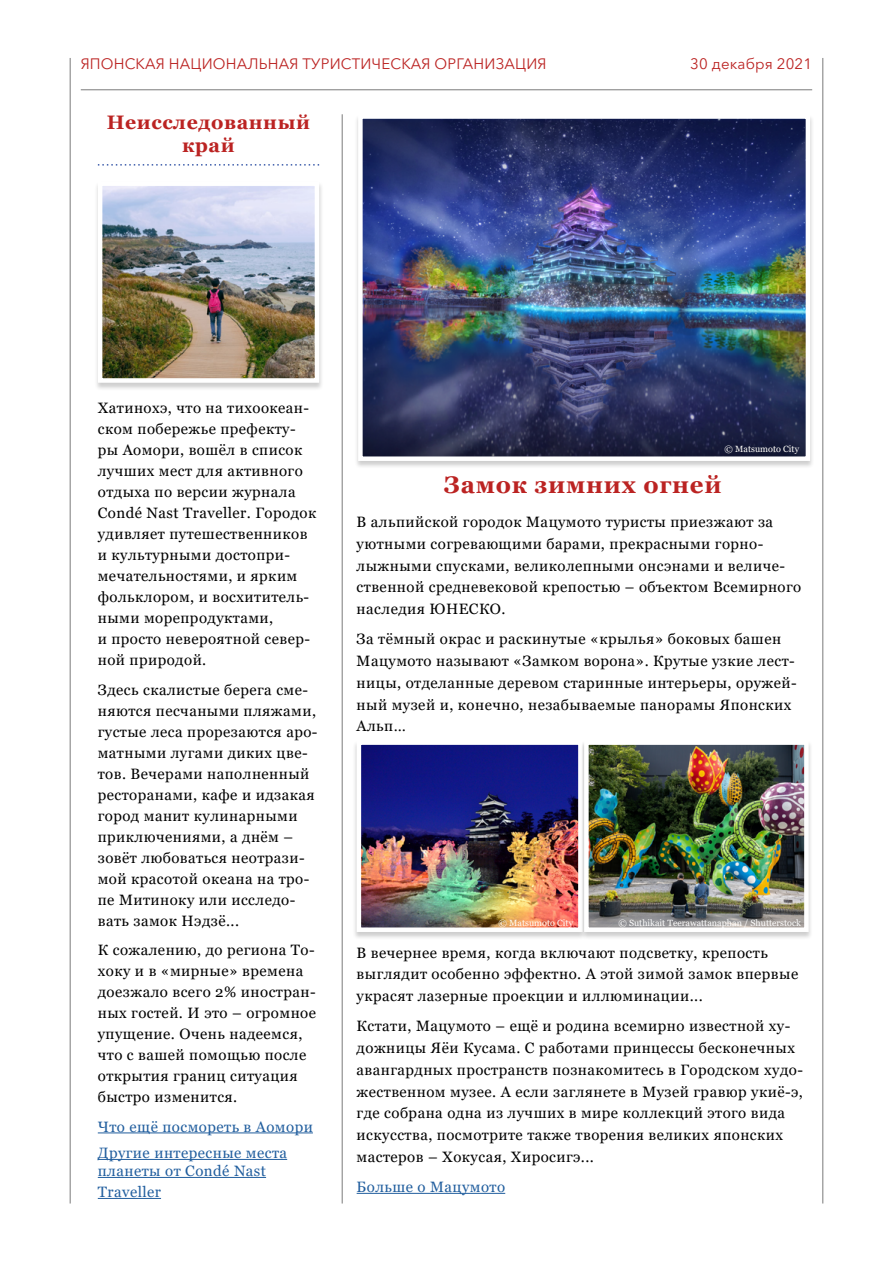
<style>
.page{position:relative;width:893px;height:1263px;background:#fff}
.page>*{position:absolute;margin:0;border:0;box-sizing:border-box;transform-origin:0 0}
.t1{font:700 24px "Georgia";letter-spacing:.03em;color:#bb2322}
.t2{font:700 19.5px/23.4px "Georgia";letter-spacing:.03em;color:#bb2322;text-align:center}
.t3{font:15px/21px "Georgia";letter-spacing:.03em;color:#000}
.t4{font:15px/26.5px "Georgia";letter-spacing:.03em;color:#215e9e}
.t5{font:15px "Avenir Next Cyr";letter-spacing:.01em;color:#bb2322}
.t6{font:9px "Georgia";color:#fff}
.t7{font:9px "Georgia";color:#fffef9}
</style>
<div class="page">
<hr style="left:81px;top:89px;width:731px;height:1px;background:#7a7a7a">
<hr style="left:70px;top:58px;width:1px;height:1145px;background:#7a7a7a">
<hr style="left:342px;top:114px;width:1px;height:1089px;background:#7a7a7a">
<hr style="left:822px;top:58px;width:1px;height:1145px;background:#7a7a7a">
<hr style="left:357px;top:1193px;width:148px;height:1px;background:#215e9e">
<div style="left:354px;top:115px;width:460px;height:354px;background:#000;opacity:.2"></div>
<img style="left:356px;top:115px;width:456px;height:348px">
<svg style="left:98px;top:164px;width:221px;height:2px"></svg>
<hr style="left:98px;top:1132px;width:215px;height:1px;background:#215e9e">
<hr style="left:98px;top:1159px;width:189px;height:1px;background:#215e9e">
<hr style="left:98px;top:1177px;width:168px;height:1px;background:#215e9e">
<hr style="left:98px;top:1198px;width:63px;height:1px;background:#215e9e">
<div style="left:94px;top:182px;width:230px;height:209px;background:#000;opacity:.2"></div>
<img style="left:96px;top:182px;width:225px;height:203px">
<div style="left:353px;top:741px;width:234px;height:199px;background:#000;opacity:.2"></div>
<img style="left:354px;top:741px;width:226px;height:193px">
<div style="left:580px;top:741px;width:233px;height:199px;background:#000;opacity:.2"></div>
<img style="left:582px;top:741px;width:229px;height:193px">
<p class="t5" style="left:81px;top:55px;width:467px">ЯПОНСКАЯ НАЦИОНАЛЬНАЯ ТУРИСТИЧЕСКАЯ ОРГАНИЗАЦИЯ</p>
<p class="t5" style="left:690px;top:55px;width:123px">30 декабря 2021</p>
<h2 class="t2" style="left:107px;top:111px;width:205px">Неисследованный край</h2>
<p class="t3" style="left:98px;top:398px;width:220px">Хатинохэ, что на тихоокеан&shy;ском побережье префекту&shy;ры Аомори, вошёл в список лучших мест для активного отдыха по версии журнала<br>Condé Nast Traveller. Городок удивляет путешественников и культурными достопри&shy;мечательностями, и ярким фольклором, и восхититель&shy;ными морепродуктами,<br>и просто невероятной север&shy;ной природой.</p>
<p class="t3" style="left:98px;top:679px;width:221px">Здесь скалистые берега сме&shy;няются песчаными пляжами, густые леса прорезаются аро&shy;матными лугами диких цве&shy;тов. Вечерами наполненный ресторанами, кафе и идзакая город манит кулинарными приключениями, а днём – зовёт любоваться неотрази&shy;мой красотой океана на тро&shy;пе Митиноку или исследо&shy;вать замок Нэдзё...</p>
<p class="t3" style="left:98px;top:940px;width:220px">К сожалению, до региона То&shy;хоку и в «мирные» времена доезжало всего 2% иностран&shy;ных гостей. И это – огромное упущение. Очень надеемся, что с вашей помощью после открытия границ ситуация быстро изменится.</p>
<p class="t4" style="left:98px;top:1113px;width:217px">Что ещё посмореть в Аомори<br>Другие интересные места</p>
<p class="t4" style="left:98px;top:1161px;width:170px;line-height:21px">планеты от Condé Nast<br>Traveller</p>
<p class="t7" style="left:725px;top:444px;width:76px">© Matsumoto City</p>
<h1 class="t1" style="left:444px;top:470px;width:279px">Замок зимних огней</h1>
<p class="t3" style="left:357px;top:511px;width:446px;line-height:21.8px">В альпийской городок Мацумото туристы приезжают за уютными согревающими барами, прекрасными горно&shy;лыжными спусками, великолепными онсэнами и величе&shy;ственной средневековой крепостью – объектом Всемирного наследия ЮНЕСКО.</p>
<p class="t3" style="left:357px;top:629px;width:442px;line-height:21.8px">За тёмный окрас и раскинутые «крылья» боковых башен Мацумото называют «Замком ворона». Крутые узкие лест&shy;ницы, отделанные деревом старинные интерьеры, оружей&shy;ный музей и, конечно, незабываемые панорамы Японских Альп…</p>
<p class="t7" style="left:499px;top:917px;width:76px">© Matsumoto City</p>
<p class="t6" style="left:618px;top:917px;width:184px">©️ Suthikait Teerawattanaphan / Shutterstock</p>
<p class="t3" style="left:357px;top:942px;width:443px;line-height:21.8px">В вечернее время, когда включают подсветку, крепость выглядит особенно эффектно. А этой зимой замок впервые украсят лазерные проекции и иллюминации...</p>
<p class="t3" style="left:357px;top:1015px;width:448px;line-height:21.8px">Кстати, Мацумото – ещё и родина всемирно известной ху&shy;дожницы Яёи Кусама. С работами принцессы бесконечных авангардных пространств познакомитесь в Городском худо&shy;жественном музее. А если заглянете в Музей гравюр укиё-э, где собрана одна из лучших в мире коллекций этого вида искусства, посмотрите также творения великих японских мастеров – Хокусая, Хиросигэ...</p>
<p class="t4" style="left:357px;top:1174px;width:150px">Больше о Мацумото</p>
</div>
